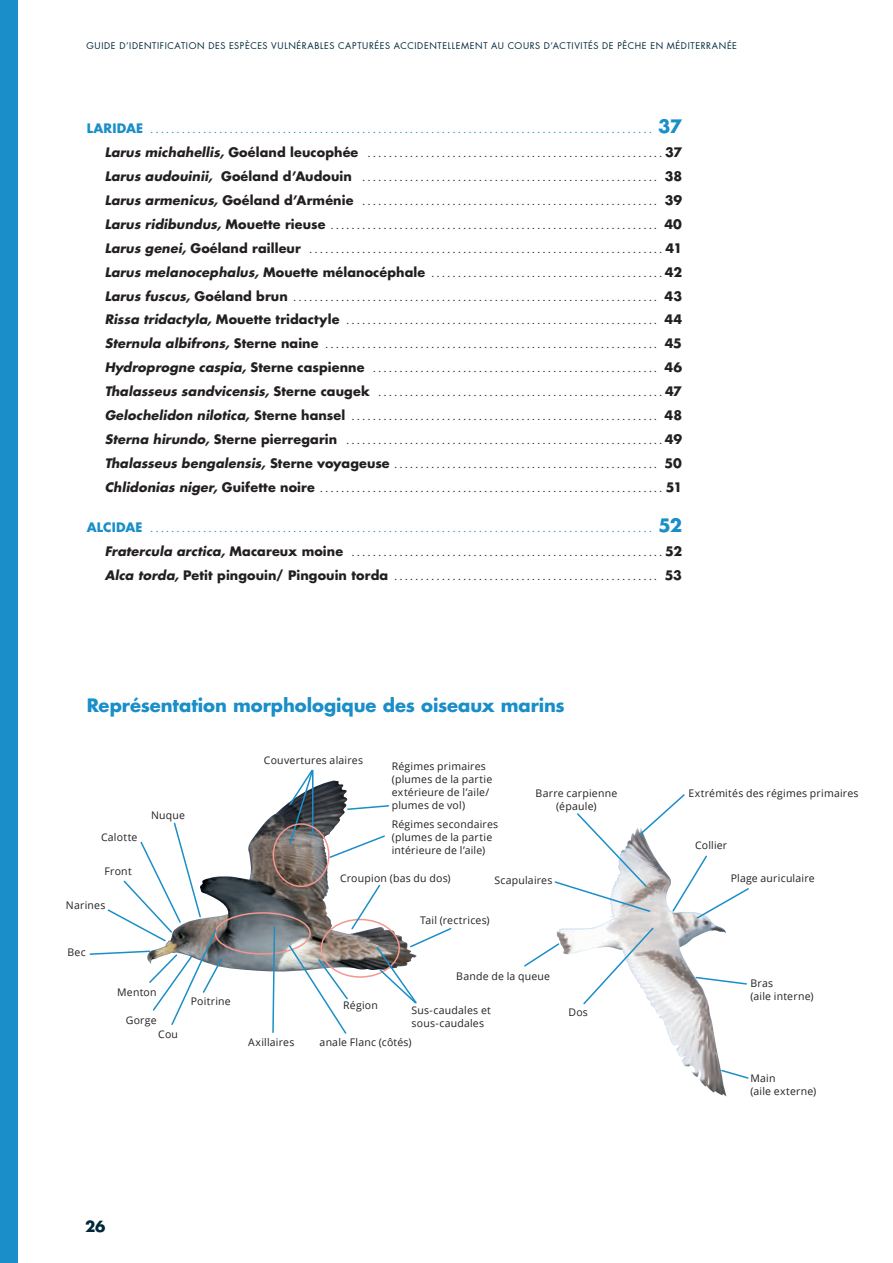
<style>
.page{position:relative;width:893px;height:1263px;background:#fff}
.page>*{position:absolute;margin:0;border:0;box-sizing:border-box;transform-origin:0 0}
.t1{font:700 18px "Futura Std";letter-spacing:-.005em;color:#198ec8}
.t2{font:700 15px "Futura Std";color:#002839}
.t3{font:300 condensed 12.75px/24px "Futura Std";color:#231f20;text-align:justify}
.t4{font:10.5px/12.8px "Open Sans";letter-spacing:.02em;color:#231f20}
.t5{font:9px "Futura Std";letter-spacing:.07em;color:#002839}
.s1{font-weight:700;font-stretch:normal;color:#198ec8}
.s2{color:#198ec8}
.s3{font-weight:700;font-stretch:normal;font-size:18px;color:#198ec8}
.s4{font-weight:700;font-style:italic;font-stretch:normal}
.s5{font-weight:700;font-stretch:normal}
</style>
<div class="page">
<div style="left:0;top:0;width:17px;height:1263px;background:#198ec8"></div>
<img style="left:556px;top:920px;width:91px;height:35px">
<svg style="left:694px;top:976px;width:53px;height:9px"></svg>
<svg style="left:554px;top:794px;width:195px;height:126px"></svg>
<svg style="left:582px;top:926px;width:73px;height:80px"></svg>
<svg style="left:720px;top:1069px;width:29px;height:11px"></svg>
<svg style="left:524px;top:942px;width:37px;height:25px"></svg>
<img style="left:224px;top:781px;width:124px;height:191px">
<svg style="left:288px;top:769px;width:26px;height:76px"></svg>
<svg style="left:346px;top:804px;width:44px;height:7px"></svg>
<svg style="left:328px;top:834px;width:57px;height:25px"></svg>
<div style="left:273px;top:823px;width:57px;height:64px;border:2px solid #f1988f;border-radius:50%"></div>
<div style="left:215px;top:912px;width:96px;height:43px;border:2px solid #f1988f;border-radius:50%"></div>
<svg style="left:271px;top:925px;width:5px;height:108px"></svg>
<svg style="left:287px;top:883px;width:165px;height:151px"></svg>
<svg style="left:89px;top:822px;width:135px;height:203px"></svg>
<p class="t5" style="left:86px;top:40px;width:652px">GUIDE D’IDENTIFICATION DES ESPÈCES VULNÉRABLES CAPTURÉES ACCIDENTELLEMENT AU COURS D’ACTIVITÉS DE PÊCHE EN MÉDITERRANÉE</p>
<p class="t3" style="left:105px;top:116px;width:579px;text-indent:-18px"><span class="s1">LARIDAE</span> <span class="s2">. . . . . . . . . . . . . . . . . . . . . . . . . . . . . . . . . . . . . . . . . . . . . . . . . . . . . . . . . . . . . . . . . . . . . . . . . . . . . . . . . . . . . . . . . . . . . . .</span> <span class="s3">37<br></span><span class="s4">Larus michahellis,</span> <span class="s5">Goéland leucophée</span> . . . . . . . . . . . . . . . . . . . . . . . . . . . . . . . . . . . . . . . . . . . . . . . . . . . . . . . <span class="s5">37<br></span><span class="s4">Larus audouinii,</span> <span class="s5">Goéland d’Audouin</span> . . . . . . . . . . . . . . . . . . . . . . . . . . . . . . . . . . . . . . . . . . . . . . . . . . . . . . . . <span class="s5">38<br></span><span class="s4">Larus armenicus,</span> <span class="s5">Goéland d’Arménie</span> . . . . . . . . . . . . . . . . . . . . . . . . . . . . . . . . . . . . . . . . . . . . . . . . . . . . . . . . <span class="s5">39<br></span><span class="s4">Larus ridibundus,</span> <span class="s5">Mouette rieuse</span> . . . . . . . . . . . . . . . . . . . . . . . . . . . . . . . . . . . . . . . . . . . . . . . . . . . . . . . . . . . . . . <span class="s5">40<br></span><span class="s4">Larus genei,</span> <span class="s5">Goéland railleur</span> . . . . . . . . . . . . . . . . . . . . . . . . . . . . . . . . . . . . . . . . . . . . . . . . . . . . . . . . . . . . . . . . . . <span class="s5">41<br></span><span class="s4">Larus melanocephalus,</span> <span class="s5">Mouette mélanocéphale</span> . . . . . . . . . . . . . . . . . . . . . . . . . . . . . . . . . . . . . . . . . . . <span class="s5">42<br></span><span class="s4">Larus fuscus,</span> <span class="s5">Goéland brun</span> . . . . . . . . . . . . . . . . . . . . . . . . . . . . . . . . . . . . . . . . . . . . . . . . . . . . . . . . . . . . . . . . . . . . . <span class="s5">43<br></span><span class="s4">Rissa tridactyla,</span> <span class="s5">Mouette tridactyle</span> . . . . . . . . . . . . . . . . . . . . . . . . . . . . . . . . . . . . . . . . . . . . . . . . . . . . . . . . . . . <span class="s5">44<br></span><span class="s4">Sternula albifrons,</span> <span class="s5">Sterne naine</span> . . . . . . . . . . . . . . . . . . . . . . . . . . . . . . . . . . . . . . . . . . . . . . . . . . . . . . . . . . . . . . . <span class="s5">45<br></span><span class="s4">Hydroprogne caspia,</span> <span class="s5">Sterne caspienne</span> . . . . . . . . . . . . . . . . . . . . . . . . . . . . . . . . . . . . . . . . . . . . . . . . . . . . . . <span class="s5">46<br></span><span class="s4">Thalasseus sandvicensis,</span> <span class="s5">Sterne caugek</span> . . . . . . . . . . . . . . . . . . . . . . . . . . . . . . . . . . . . . . . . . . . . . . . . . . . . . <span class="s5">47<br></span><span class="s4">Gelochelidon nilotica,</span> <span class="s5">Sterne hansel</span> . . . . . . . . . . . . . . . . . . . . . . . . . . . . . . . . . . . . . . . . . . . . . . . . . . . . . . . . . . <span class="s5">48<br></span><span class="s4">Sterna hirundo,</span> <span class="s5">Sterne pierregarin</span> . . . . . . . . . . . . . . . . . . . . . . . . . . . . . . . . . . . . . . . . . . . . . . . . . . . . . . . . . . . <span class="s5">49<br></span><span class="s4">Thalasseus bengalensis,</span> <span class="s5">Sterne voyageuse</span> . . . . . . . . . . . . . . . . . . . . . . . . . . . . . . . . . . . . . . . . . . . . . . . . . . <span class="s5">50<br></span><span class="s4">Chlidonias niger,</span> <span class="s5">Guifette noire</span> . . . . . . . . . . . . . . . . . . . . . . . . . . . . . . . . . . . . . . . . . . . . . . . . . . . . . . . . . . . . . . . . <span class="s5">51</span></p>
<p class="t3" style="left:105px;top:516px;width:579px;text-indent:-18px"><span class="s1">ALCIDAE</span> <span class="s2">. . . . . . . . . . . . . . . . . . . . . . . . . . . . . . . . . . . . . . . . . . . . . . . . . . . . . . . . . . . . . . . . . . . . . . . . . . . . . . . . . . . . . . . . . . . . . . .</span> <span class="s3">52<br></span><span class="s4">Fratercula arctica,</span> <span class="s5">Macareux moine</span> . . . . . . . . . . . . . . . . . . . . . . . . . . . . . . . . . . . . . . . . . . . . . . . . . . . . . . . . . . <span class="s5">52<br></span><span class="s4">Alca torda,</span> <span class="s5">Petit pingouin/ Pingouin torda</span> . . . . . . . . . . . . . . . . . . . . . . . . . . . . . . . . . . . . . . . . . . . . . . . . . . <span class="s5">53</span></p>
<h1 class="t1" style="left:87px;top:693px;width:480px">Représentation morphologique des oiseaux marins</h1>
<p class="t4" style="left:101px;top:830px;width:38px">Calotte</p>
<p class="t4" style="left:105px;top:864px;width:29px">Front</p>
<p class="t4" style="left:66px;top:898px;width:41px">Narines</p>
<p class="t4" style="left:151px;top:808px;width:35px">Nuque</p>
<p class="t4" style="left:67px;top:945px;width:20px">Bec</p>
<p class="t4" style="left:117px;top:985px;width:41px">Menton</p>
<p class="t4" style="left:126px;top:1014px;width:32px">Gorge</p>
<p class="t4" style="left:158px;top:1027px;width:21px">Cou</p>
<p class="t4" style="left:191px;top:994px;width:41px">Poitrine</p>
<p class="t4" style="left:264px;top:753px;width:101px">Couvertures alaires</p>
<p class="t4" style="left:392px;top:760px;width:102px">Régimes primaires (plumes de la partie extérieure de l’aile/ plumes de vol)</p>
<p class="t4" style="left:392px;top:818px;width:108px">Régimes secondaires (plumes de la partie intérieure de l’aile)</p>
<p class="t4" style="left:340px;top:871px;width:112px">Croupion (bas du dos)</p>
<p class="t4" style="left:536px;top:787px;width:83px;text-align:center">Barre carpienne (épaule)</p>
<p class="t4" style="left:688px;top:786px;width:172px">Extrémités des régimes primaires</p>
<p class="t4" style="left:695px;top:838px;width:34px">Collier</p>
<p class="t4" style="left:731px;top:871px;width:85px">Plage auriculaire</p>
<p class="t4" style="left:494px;top:873px;width:60px">Scapulaires</p>
<p class="t4" style="left:420px;top:914px;width:71px">Tail (rectrices)</p>
<p class="t4" style="left:343px;top:998px;width:36px">Région</p>
<p class="t4" style="left:456px;top:969px;width:95px">Bande de la queue</p>
<p class="t4" style="left:412px;top:1003px;width:81px">Sus-caudales et sous-caudales</p>
<p class="t4" style="left:248px;top:1035px;width:48px">Axillaires</p>
<p class="t4" style="left:320px;top:1035px;width:94px">anale Flanc (côtés)</p>
<p class="t4" style="left:568px;top:1006px;width:21px">Dos</p>
<p class="t4" style="left:750px;top:976px;width:65px">Bras<br>(aile interne)</p>
<p class="t4" style="left:750px;top:1071px;width:67px">Main<br>(aile externe)</p>
<p class="t2" style="left:85px;top:1216px;width:22px">26</p>
</div>
